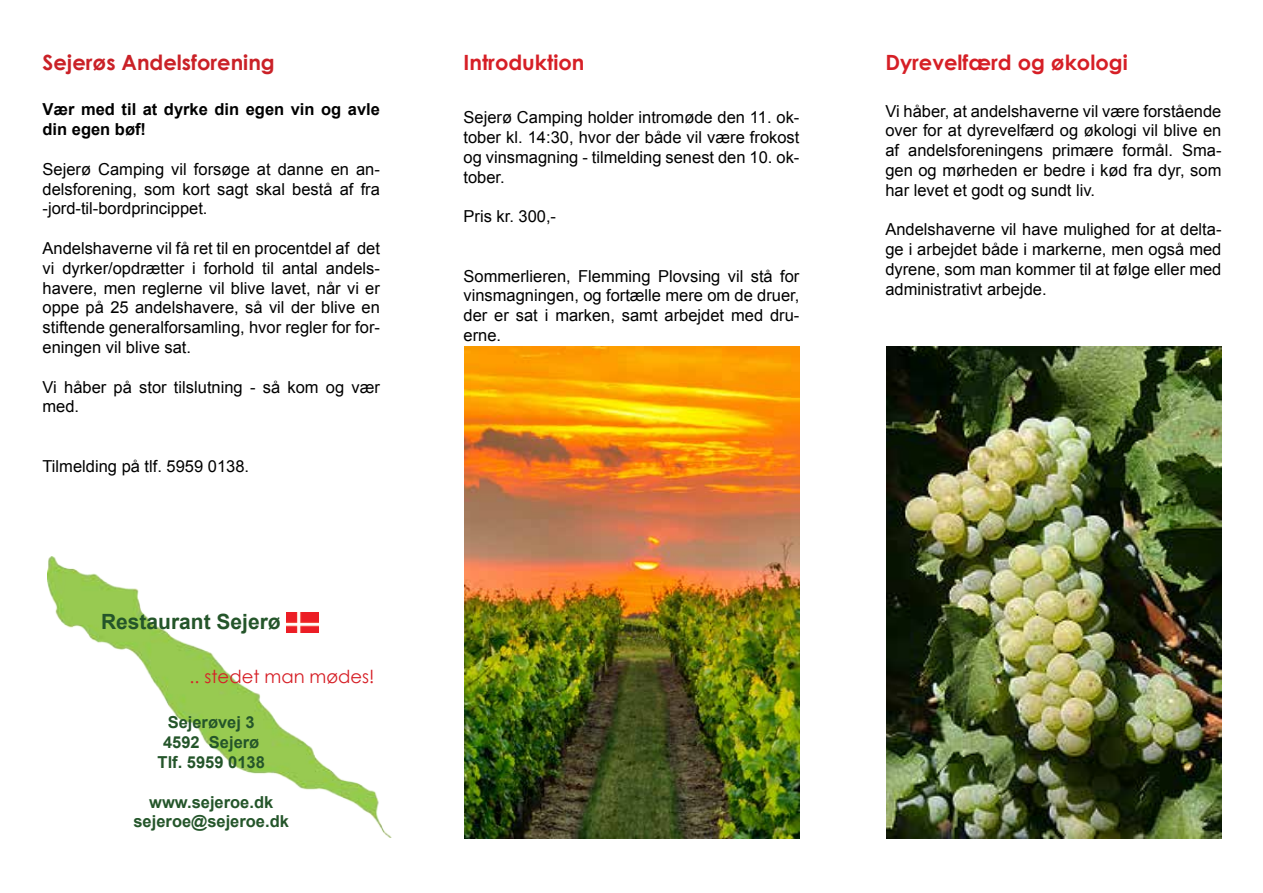
<style>
.page{position:relative;width:1263px;height:893px;background:#fff}
.page>*{position:absolute;margin:0;border:0;box-sizing:border-box;transform-origin:0 0}
.t1{font:700 21px "Century Gothic";color:#d61f26}
.t2{font:700 21px "Century Gothic";color:#ca2127}
.t3{font:700 21px "Arial";color:#24552a}
.t4{font:18px "Century Gothic";color:#d61f26}
.t5{font:16.5px/19.8px "Arial";color:#000;text-align:justify}
.t6{font:700 16.5px/19.8px "Arial";color:#24552a;text-align:center}
.t7{font:700 16.5px/19.8px "Arial";color:#000}
</style>
<div class="page">
<img style="left:48px;top:556px;width:343px;height:281px">
<img style="left:287px;top:612px;width:31px;height:20px">
<img style="left:887px;top:347px;width:334px;height:491px">
<img style="left:464px;top:347px;width:335px;height:491px">
<p class="t2" style="left:43px;top:47px;width:234px">Sejerøs Andelsforening</p>
<p class="t7" style="left:43px;top:100px;width:339px">Vær med til at dyrke din egen vin og avle din egen bøf!</p>
<p class="t5" style="left:43px;top:159px;width:339px">Sejerø Camping vil forsøge at danne en an&shy;delsforening, som kort sagt skal bestå af fra -jord-til-bordprincippet.</p>
<p class="t5" style="left:43px;top:238px;width:339px">Andelshaverne vil få ret til en procentdel af det vi dyrker/opdrætter i forhold til antal andels&shy;havere, men reglerne vil blive lavet, når vi er oppe på 25 andelshavere, så vil der blive en stiftende generalforsamling, hvor regler for for&shy;eningen vil blive sat.</p>
<p class="t5" style="left:43px;top:377px;width:339px">Vi håber på stor tilslutning - så kom og vær med.</p>
<p class="t5" style="left:43px;top:456px;width:208px">Tilmelding på tlf. 5959 0138.</p>
<p class="t3" style="left:101px;top:607px;width:181px">Restaurant Sejerø</p>
<p class="t4" style="left:190px;top:664px;width:186px">.. stedet man mødes!</p>
<p class="t6" style="left:158px;top:713px;width:109px">Sejerøvej 3<br>4592 Sejerø<br>Tlf. 5959 0138</p>
<p class="t6" style="left:133px;top:792px;width:157px">www.sejeroe.dk sejeroe@sejeroe.dk</p>
<p class="t1" style="left:463px;top:47px;width:122px">Introduktion</p>
<p class="t5" style="left:463px;top:107px;width:337px">Sejerø Camping holder intromøde den 11. ok&shy;tober kl. 14:30, hvor der både vil være frokost og vinsmagning - tilmelding senest den 10. ok&shy;tober.</p>
<p class="t5" style="left:463px;top:206px;width:94px">Pris kr. 300,-</p>
<p class="t5" style="left:463px;top:266px;width:337px">Sommerlieren, Flemming Plovsing vil stå for vinsmagningen, og fortælle mere om de druer, der er sat i marken, samt arbejdet med dru&shy;erne.</p>
<p class="t1" style="left:885px;top:46px;width:244px">Dyrevelfærd og økologi</p>
<p class="t5" style="left:885px;top:101px;width:338px">Vi håber, at andelshaverne vil være forstående over for at dyrevelfærd og økologi vil blive en af andelsforeningens primære formål. Sma&shy;gen og mørheden er bedre i kød fra dyr, som har levet et godt og sundt liv.</p>
<p class="t5" style="left:885px;top:220px;width:338px">Andelshaverne vil have mulighed for at delta&shy;ge i arbejdet både i markerne, men også med dyrene, som man kommer til at følge eller med administrativt arbejde.</p>
</div>
